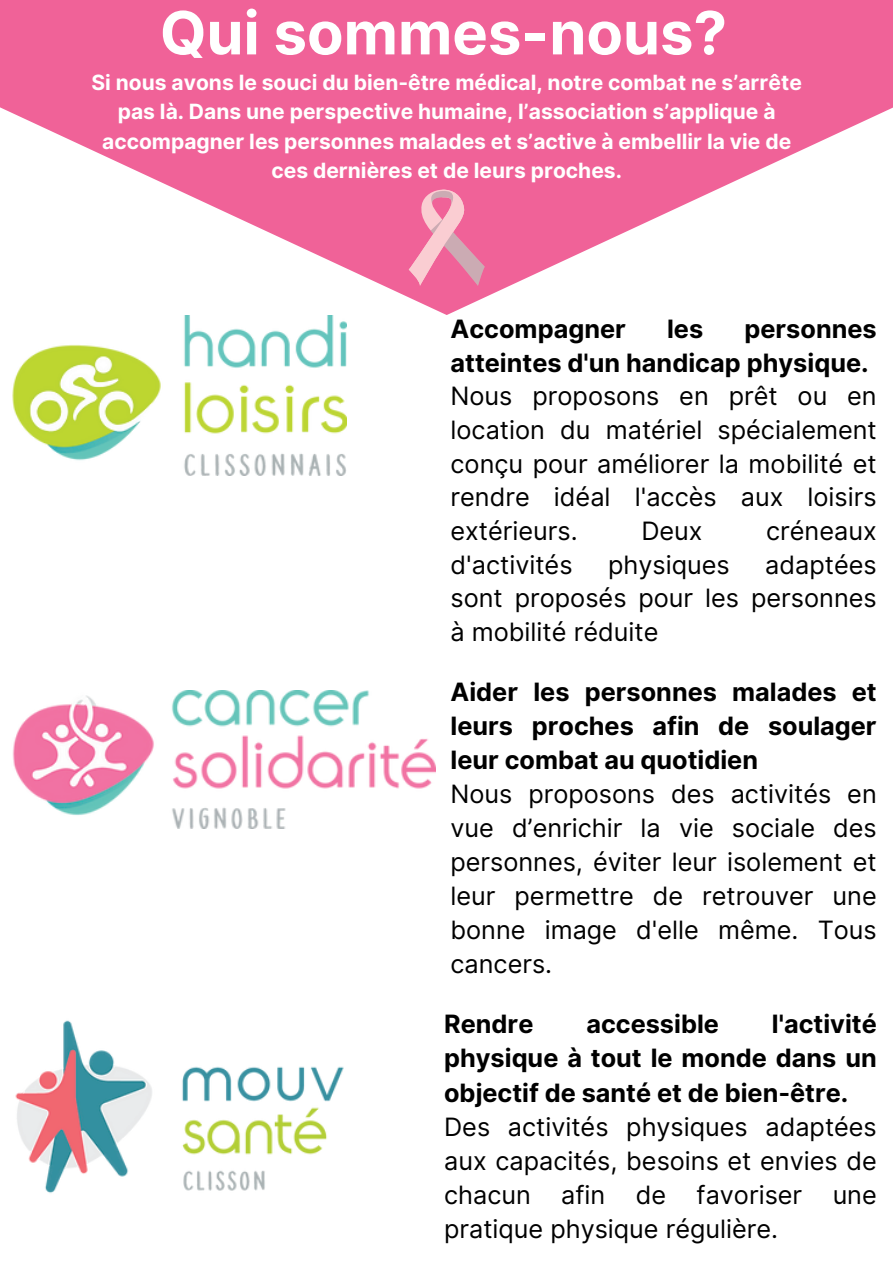
<style>
.page{position:relative;width:893px;height:1264px;background:#fff}
.page>*{position:absolute;margin:0;border:0;box-sizing:border-box;transform-origin:0 0}
.t1{font:700 59.55px "Inter";color:#fff}
.t2{font:25.2px/33.8px "Inter";color:#000;text-align:justify}
.t3{font:700 25.2px/34px "Inter";color:#000;text-align:justify}
.t4{font:700 21px/29.2px "Inter";color:#fff;text-align:center}
.s1{font-weight:700}
</style>
<div class="page">
<svg style="left:0;top:0;width:892px;height:315px;fill:#f06298"></svg>
<svg style="left:408px;top:182px;width:76px;height:103px;background:#ed85a9"></svg>
<img style="left:12px;top:315px;width:335px;height:161px">
<img style="left:12px;top:690px;width:423px;height:138px">
<img style="left:15px;top:1020px;width:329px;height:173px">
<h1 class="t1" style="left:160px;top:-3px;width:568px">Qui sommes-nous?</h1>
<h3 class="t4" style="left:92px;top:68px;width:711px">Si nous avons le souci du bien-être médical, notre combat ne s’arrête pas là. Dans une perspective humaine, l’association s’applique à accompagner les personnes malades et s’active à embellir la vie de ces dernières et de leurs proches.</h3>
<p class="t3" style="left:450px;top:311px;width:177px">Accompagner</p>
<p class="t3" style="left:667px;top:311px;width:38px">les</p>
<p class="t2" style="left:450px;top:312px;width:427px;text-align:left;text-indent:294px"><span class="s1">personnes atteintes d'un handicap physique.<br></span>Nous proposons en prêt ou en location du matériel spécialement conçu pour améliorer la mobilité et rendre idéal l'accès aux loisirs extérieurs.</p>
<p class="t2" style="left:641px;top:514px;width:63px">Deux</p>
<p class="t2" style="left:766px;top:514px;width:112px">créneaux</p>
<p class="t2" style="left:450px;top:547px;width:427px;text-indent:315px">adaptées sont proposés pour les personnes à mobilité réduite</p>
<h2 class="t3" style="left:450px;top:674px;width:427px">Aider les personnes malades et leurs proches afin de soulager leur combat au quotidien</h2>
<p class="t2" style="left:450px;top:776px;width:428px">Nous proposons des activités en vue d’enrichir la vie sociale des personnes, éviter leur isolement et leur permettre de retrouver une bonne image d'elle même. Tous cancers.</p>
<p class="t2" style="left:450px;top:547px;width:123px">d'activités</p>
<p class="t2" style="left:608px;top:547px;width:123px">physiques</p>
<p class="t3" style="left:444px;top:1007px;width:434px;text-indent:328px">l'activité physique à tout le monde dans un objectif de santé et de bien-être.</p>
<p class="t2" style="left:444px;top:1109px;width:434px">Des activités physiques adaptées aux capacités, besoins et envies de chacun afin de favoriser une pratique physique régulière.</p>
<p class="t3" style="left:444px;top:1007px;width:91px">Rendre</p>
<p class="t3" style="left:586px;top:1007px;width:134px">accessible</p>
</div>
